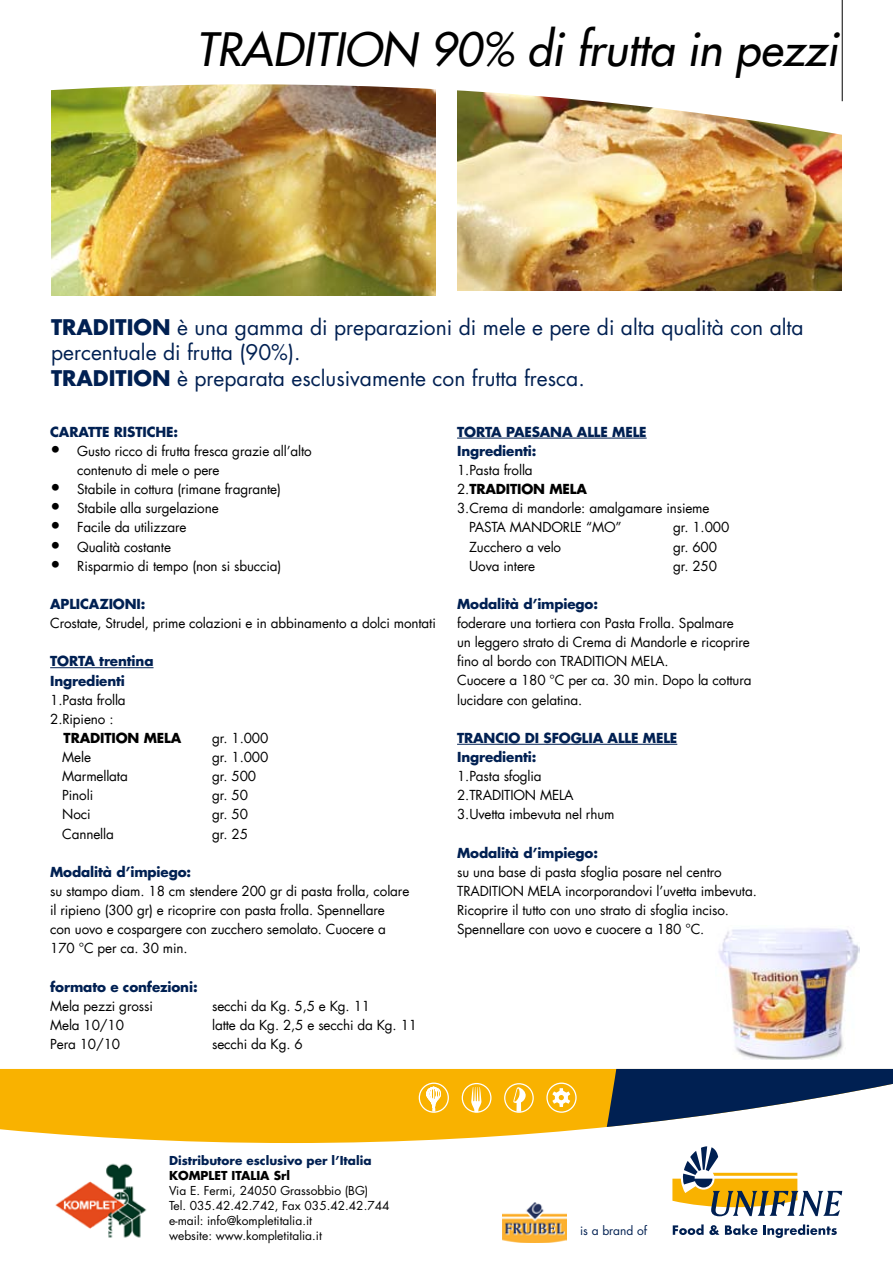
<style>
.page{position:relative;width:893px;height:1263px;background:#fff}
.page>*{position:absolute;margin:0;border:0;box-sizing:border-box;transform-origin:0 0}
.t1{font:italic 45px "Futura LT";color:#000}
.t2{font:21px/25.5px "Futura CE";color:#002052}
.t3{font:13.5px/19.2px "Futura LT";letter-spacing:-.01em;color:#000}
.t4{font:700 13.5px/19.2px "Futura LT";letter-spacing:-.01em;color:#002052}
.t5{font:700 13.5px "Futura LT";letter-spacing:-.01em;color:#000}
.t6{font:12px/15px "Futura CE";color:#000}
.t7{font:700 12px "Futura CE";color:#002052}
.t8{font:700 12px "Futura CE";color:#000}
.t9{font:12px "Futura CE";color:#002052}
.s1{font-weight:700}
.s2{font-size:18px}
.s3{font-weight:400}
</style>
<div class="page">
<hr style="left:457px;top:438px;width:190px;height:1px;background:#002052">
<hr style="left:457px;top:744px;width:220px;height:1px;background:#002052">
<img style="left:718px;top:928px;width:141px;height:132px">
<img style="left:457px;top:164px;width:385px;height:127px">
<img style="left:51px;top:164px;width:385px;height:132px">
<img style="left:51px;top:0;width:791px;height:164px">
<hr style="left:842px;top:0;width:1px;height:101px;background:#000">
<svg style="left:672px;top:1146px;width:170px;height:70px"></svg>
<svg style="left:673px;top:1224px;width:46px;height:11px"></svg>
<svg style="left:725px;top:1224px;width:32px;height:11px"></svg>
<svg style="left:763px;top:1224px;width:74px;height:14px"></svg>
<svg style="left:0;top:1069px;width:605px;height:74px;background:#f9b713"></svg>
<svg style="left:605px;top:1069px;width:288px;height:59px"></svg>
<div style="left:419px;top:1082px;width:30px;height:31px;border:1px solid #fff;border-radius:50%"></div>
<svg style="left:426px;top:1087px;width:15px;height:25px"></svg>
<svg style="left:471px;top:1087px;width:10px;height:24px"></svg>
<div style="left:462px;top:1083px;width:29px;height:30px;border:1px solid #fff;border-radius:50%"></div>
<div style="left:504px;top:1083px;width:30px;height:30px;border:1px solid #fff;border-radius:50%"></div>
<svg style="left:512px;top:1087px;width:14px;height:25px"></svg>
<div style="left:546px;top:1082px;width:31px;height:31px;border:1px solid #fff;border-radius:50%"></div>
<svg style="left:552px;top:1088px;width:18px;height:19px"></svg>
<hr style="left:50px;top:667px;width:104px;height:1px;background:#002052">
<img style="left:55px;top:1163px;width:92px;height:75px">
<img style="left:502px;top:1202px;width:64px;height:40px">
<h1 class="t1" style="left:196px;top:21px;width:643px">TRADITION 90% di frutta in pezzi</h1>
<h2 class="t2" style="left:51px;top:314px;width:754px"><span class="s1">TRADITION</span> è una gamma di preparazioni di mele e pere di alta qualità con alta percentuale di frutta (90%).<br><span class="s1">TRADITION</span> è preparata esclusivamente con frutta fresca.</h2>
<p class="t4" style="left:50px;top:422px;width:129px">CARATTE RISTICHE:</p>
<p class="t3" style="left:77px;top:441px;width:236px;text-indent:-27px"><span class="s2">•</span> Gusto ricco di frutta fresca grazie all’alto contenuto di mele o pere</p>
<p class="t3" style="left:50px;top:480px;width:232px"><span class="s2">•</span> Stabile in cottura (rimane fragrante)</p>
<p class="t3" style="left:50px;top:499px;width:170px"><span class="s2">•</span> Stabile alla surgelazione</p>
<p class="t3" style="left:50px;top:518px;width:138px"><span class="s2">•</span> Facile da utilizzare</p>
<p class="t3" style="left:50px;top:537px;width:122px"><span class="s2">•</span> Qualità costante</p>
<p class="t3" style="left:50px;top:556px;width:233px"><span class="s2">•</span> Risparmio di tempo (non si sbuccia)</p>
<p class="t4" style="left:50px;top:594px;width:97px">APLICAZIONI:</p>
<p class="t3" style="left:50px;top:614px;width:387px">Crostate, Strudel, prime colazioni e in abbinamento a dolci montati</p>
<p class="t4" style="left:50px;top:651px;width:105px">TORTA trentina<br>Ingredienti</p>
<p class="t3" style="left:50px;top:690px;width:77px">1.Pasta frolla<br>2.Ripieno :</p>
<p class="t5" style="left:64px;top:729px;width:119px">TRADITION MELA</p>
<p class="t3" style="left:212px;top:728px;width:58px">gr. 1.000</p>
<p class="t3" style="left:62px;top:748px;width:30px">Mele</p>
<p class="t3" style="left:212px;top:748px;width:58px">gr. 1.000</p>
<p class="t3" style="left:62px;top:767px;width:67px">Marmellata</p>
<p class="t3" style="left:212px;top:767px;width:45px">gr. 500</p>
<p class="t3" style="left:62px;top:786px;width:32px">Pinoli</p>
<p class="t3" style="left:212px;top:786px;width:37px">gr. 50</p>
<p class="t3" style="left:62px;top:805px;width:30px">Noci</p>
<p class="t3" style="left:212px;top:805px;width:37px">gr. 50</p>
<p class="t3" style="left:62px;top:824px;width:53px">Cannella</p>
<p class="t3" style="left:212px;top:824px;width:37px">gr. 25</p>
<p class="t4" style="left:50px;top:862px;width:142px">Modalità d’impiego:</p>
<p class="t3" style="left:50px;top:881px;width:361px">su stampo diam. 18 cm stendere 200 gr di pasta frolla, colare il ripieno (300 gr) e ricoprire con pasta frolla. Spennellare<br>con uovo e cospargere con zucchero semolato. Cuocere a 170 °C per ca. 30 min.</p>
<p class="t4" style="left:50px;top:977px;width:149px">formato e confezioni:</p>
<p class="t3" style="left:50px;top:996px;width:104px">Mela pezzi grossi</p>
<p class="t3" style="left:212px;top:996px;width:159px">secchi da Kg. 5,5 e Kg. 11</p>
<p class="t3" style="left:50px;top:1015px;width:75px">Mela 10/10</p>
<p class="t3" style="left:212px;top:1015px;width:206px">latte da Kg. 2,5 e secchi da Kg. 11</p>
<p class="t3" style="left:50px;top:1034px;width:72px">Pera 10/10</p>
<p class="t3" style="left:212px;top:1034px;width:92px">secchi da Kg. 6</p>
<p class="t4" style="left:457px;top:422px;width:191px">TORTA PAESANA ALLE MELE<br>Ingredienti:</p>
<p class="t3" style="left:457px;top:461px;width:77px">1.Pasta frolla</p>
<p class="t5" style="left:457px;top:480px;width:131px"><span class="s3">2.</span>TRADITION MELA</p>
<p class="t3" style="left:457px;top:499px;width:254px">3.Crema di mandorle: amalgamare insieme</p>
<p class="t3" style="left:469px;top:518px;width:154px">PASTA MANDORLE “MO”</p>
<p class="t3" style="left:673px;top:518px;width:58px">gr. 1.000</p>
<p class="t3" style="left:469px;top:537px;width:94px">Zucchero a velo</p>
<p class="t3" style="left:673px;top:537px;width:45px">gr. 600</p>
<p class="t3" style="left:469px;top:556px;width:68px">Uova intere</p>
<p class="t3" style="left:673px;top:556px;width:45px">gr. 250</p>
<p class="t4" style="left:457px;top:594px;width:142px">Modalità d’impiego:</p>
<p class="t3" style="left:457px;top:614px;width:296px">foderare una tortiera con Pasta Frolla. Spalmare<br>un leggero strato di Crema di Mandorle e ricoprire fino al bordo con TRADITION MELA.<br>Cuocere a 180 °C per ca. 30 min. Dopo la cottura lucidare con gelatina.</p>
<p class="t4" style="left:457px;top:728px;width:222px">TRANCIO DI SFOGLIA ALLE MELE<br>Ingredienti:</p>
<p class="t3" style="left:457px;top:767px;width:159px">1.Pasta sfoglia<br>2.TRADITION MELA<br>3.Uvetta imbevuta nel rhum</p>
<p class="t4" style="left:457px;top:843px;width:142px">Modalità d’impiego:</p>
<p class="t3" style="left:457px;top:862px;width:301px">su una base di pasta sfoglia posare nel centro TRADITION MELA incorporandovi l’uvetta imbevuta.<br>Ricoprire il tutto con uno strato di sfoglia inciso.<br>Spennellare con uovo e cuocere a 180 °C.</p>
<p class="t7" style="left:169px;top:1152px;width:204px">Distributore esclusivo per l’Italia</p>
<p class="t8" style="left:169px;top:1167px;width:123px">KOMPLET ITALIA Srl</p>
<p class="t6" style="left:169px;top:1183px;width:222px">Via E. Fermi, 24050 Grassobbio (BG)<br>Tel. 035.42.42.742, Fax 035.42.42.744 e-mail: info@kompletitalia.it<br>website: www.kompletitalia.it</p>
<p class="t9" style="left:580px;top:1222px;width:69px">is a brand of</p>
</div>
